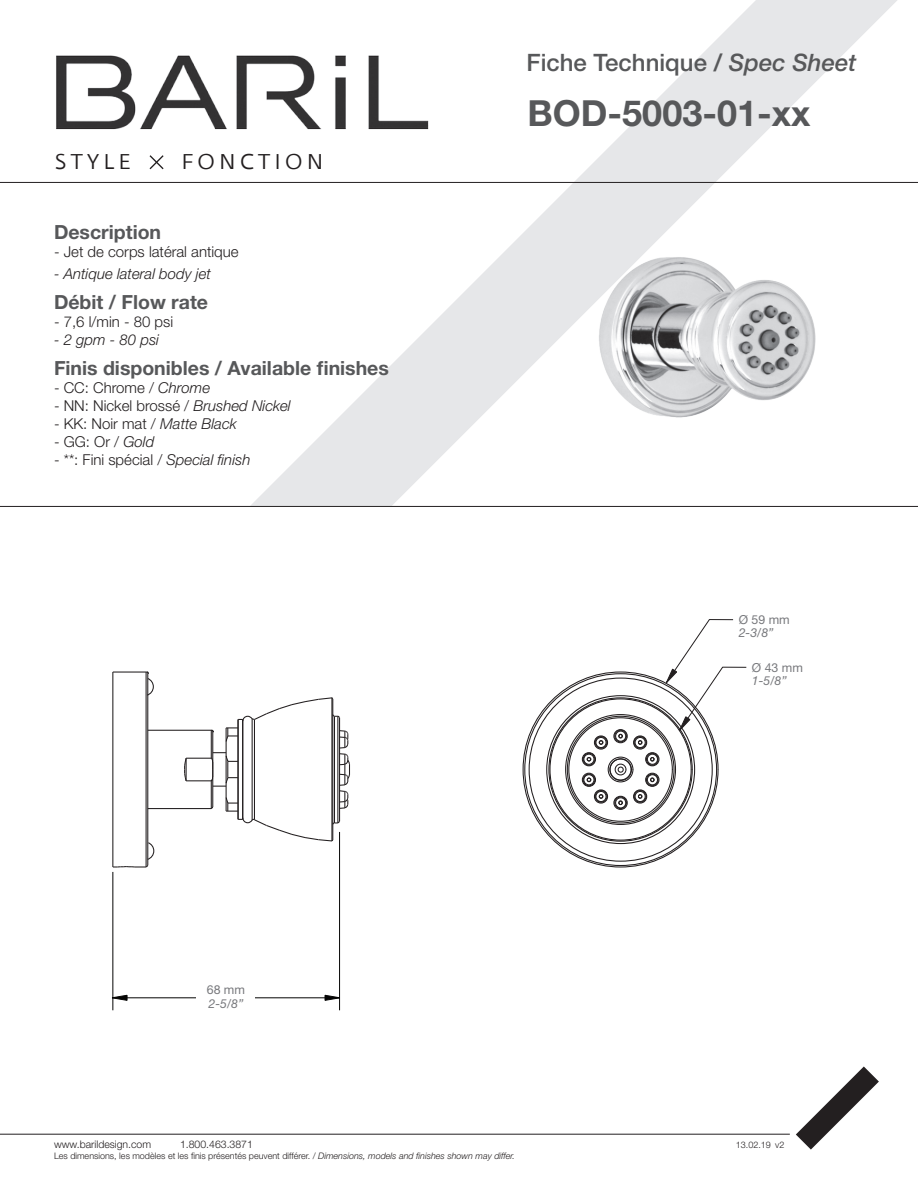
<style>
.page{position:relative;width:918px;height:1188px;background:#fff}
.page>*{position:absolute;margin:0;border:0;box-sizing:border-box;transform-origin:0 0}
.t1{font:700 36px "Helvetica Neue LT Std";color:#57585a}
.t2{font:500 24px "Helvetica Neue LT Std";color:#57585a}
.t3{font:21.3px "Fedra Sans Greek Book TF";letter-spacing:.2em;color:#231f20}
.t4{font:700 19.5px "Helvetica Neue LT Std";color:#57585a}
.t5{font:300 15px "Helvetica Neue LT Std";color:#231f20}
.t6{font:italic 300 15px "Helvetica Neue LT Std";color:#231f20}
.t7{font:italic 12.3px/13px "Helvetica Neue LT Std";color:#77787c}
.t8{font:300 10.5px "Helvetica Neue LT Std";color:#231f20}
.t9{font:300 9px "Helvetica Neue LT Std";color:#231f20}
.s1{font-style:italic}
.s2{font-style:normal}
</style>
<div class="page">
<svg style="left:250px;top:0;width:648px;height:506px"></svg>
<img style="left:54px;top:54px;width:378px;height:128px">
<svg style="left:148px;top:154px;width:17px;height:17px"></svg>
<hr style="left:0;top:182px;width:918px;height:1px;background:#231f20">
<hr style="left:0;top:506px;width:918px;height:1px;background:#231f20">
<hr style="left:0;top:1134px;width:790px;height:1px;background:#231f20">
<svg style="left:796px;top:1066px;width:83px;height:84px"></svg>
<svg style="left:324px;top:995px;width:17px;height:6px"></svg>
<svg style="left:112px;top:995px;width:16px;height:6px"></svg>
<hr style="left:112px;top:997px;width:228px;height:1px;background:#050504">
<hr style="left:113px;top:872px;width:1px;height:138px;background:#050504">
<hr style="left:339px;top:832px;width:1px;height:178px;background:#050504">
<hr style="left:112px;top:672px;width:1px;height:195px;background:#231f20">
<hr style="left:146px;top:672px;width:1px;height:195px;background:#231f20">
<hr style="left:147px;top:674px;width:1px;height:191px;background:#231f20">
<hr style="left:148px;top:808px;width:63px;height:1px;background:#231f20">
<hr style="left:148px;top:730px;width:63px;height:1px;background:#231f20">
<hr style="left:113px;top:672px;width:33px;height:1px;background:#231f20">
<div style="left:594px;top:789px;width:14px;height:15px;border:1px solid #231f20;border-radius:50%"></div>
<div style="left:582px;top:773px;width:14px;height:14px;border:1px solid #231f20;border-radius:50%"></div>
<div style="left:583px;top:774px;width:12px;height:12px;border:1px solid #231f20;border-radius:50%"></div>
<div style="left:595px;top:790px;width:12px;height:13px;border:1px solid #231f20;border-radius:50%"></div>
<div style="left:583px;top:774px;width:12px;height:11px;border:1px solid #231f20;border-radius:50%"></div>
<div style="left:595px;top:791px;width:12px;height:11px;border:1px solid #231f20;border-radius:50%"></div>
<svg style="left:587px;top:778px;width:4px;height:4px"></svg>
<svg style="left:599px;top:794px;width:4px;height:5px"></svg>
<div style="left:582px;top:752px;width:14px;height:14px;border:1px solid #231f20;border-radius:50%"></div>
<div style="left:594px;top:735px;width:14px;height:15px;border:1px solid #231f20;border-radius:50%"></div>
<div style="left:595px;top:736px;width:12px;height:13px;border:1px solid #231f20;border-radius:50%"></div>
<div style="left:583px;top:753px;width:12px;height:13px;border:1px solid #231f20;border-radius:50%"></div>
<div style="left:595px;top:737px;width:12px;height:11px;border:1px solid #231f20;border-radius:50%"></div>
<div style="left:583px;top:754px;width:12px;height:11px;border:1px solid #231f20;border-radius:50%"></div>
<svg style="left:599px;top:740px;width:4px;height:5px"></svg>
<svg style="left:587px;top:757px;width:4px;height:4px"></svg>
<div style="left:613px;top:796px;width:15px;height:14px;border:1px solid #231f20;border-radius:50%"></div>
<div style="left:645px;top:773px;width:15px;height:14px;border:1px solid #231f20;border-radius:50%"></div>
<div style="left:633px;top:789px;width:14px;height:15px;border:1px solid #231f20;border-radius:50%"></div>
<div style="left:634px;top:790px;width:13px;height:13px;border:1px solid #231f20;border-radius:50%"></div>
<div style="left:646px;top:774px;width:13px;height:12px;border:1px solid #231f20;border-radius:50%"></div>
<div style="left:614px;top:796px;width:13px;height:13px;border:1px solid #231f20;border-radius:50%"></div>
<div style="left:647px;top:774px;width:11px;height:11px;border:1px solid #231f20;border-radius:50%"></div>
<div style="left:635px;top:791px;width:11px;height:11px;border:1px solid #231f20;border-radius:50%"></div>
<div style="left:615px;top:797px;width:11px;height:11px;border:1px solid #231f20;border-radius:50%"></div>
<svg style="left:638px;top:794px;width:4px;height:5px"></svg>
<svg style="left:650px;top:778px;width:5px;height:4px"></svg>
<svg style="left:618px;top:800px;width:5px;height:5px"></svg>
<div style="left:608px;top:757px;width:25px;height:25px;border:1px solid #231f20;border-radius:50%"></div>
<div style="left:609px;top:758px;width:23px;height:23px;border:1px solid #231f20;border-radius:50%"></div>
<div style="left:610px;top:759px;width:22px;height:22px;border:1px solid #231f20;border-radius:50%"></div>
<div style="left:615px;top:764px;width:12px;height:11px;border:1px solid #231f20;border-radius:50%"></div>
<svg style="left:618px;top:767px;width:6px;height:6px"></svg>
<div style="left:613px;top:729px;width:15px;height:14px;border:1px solid #231f20;border-radius:50%"></div>
<div style="left:614px;top:730px;width:13px;height:12px;border:1px solid #231f20;border-radius:50%"></div>
<div style="left:615px;top:731px;width:11px;height:11px;border:1px solid #231f20;border-radius:50%"></div>
<svg style="left:618px;top:734px;width:5px;height:4px"></svg>
<div style="left:645px;top:752px;width:15px;height:14px;border:1px solid #231f20;border-radius:50%"></div>
<div style="left:646px;top:753px;width:13px;height:13px;border:1px solid #231f20;border-radius:50%"></div>
<div style="left:647px;top:754px;width:11px;height:11px;border:1px solid #231f20;border-radius:50%"></div>
<svg style="left:650px;top:757px;width:5px;height:4px"></svg>
<div style="left:633px;top:735px;width:14px;height:15px;border:1px solid #231f20;border-radius:50%"></div>
<div style="left:634px;top:736px;width:13px;height:13px;border:1px solid #231f20;border-radius:50%"></div>
<div style="left:635px;top:737px;width:11px;height:11px;border:1px solid #231f20;border-radius:50%"></div>
<svg style="left:638px;top:740px;width:4px;height:5px"></svg>
<svg style="left:183px;top:697px;width:167px;height:145px"></svg>
<svg style="left:665px;top:619px;width:82px;height:112px"></svg>
<div style="left:197px;top:971px;width:58px;height:49px;background:#fff"></div>
<svg style="left:146px;top:672px;width:8px;height:24px"></svg>
<svg style="left:113px;top:841px;width:42px;height:27px"></svg>
<img style="left:540px;top:182px;width:324px;height:324px">
<h2 class="t2" style="left:526px;top:48px;width:331px">Fiche Technique / <span class="s1">Spec Sheet</span></h2>
<h3 class="t3" style="left:55px;top:151px;width:77px">STYLE</h3>
<h3 class="t3" style="left:181px;top:151px;width:144px">FONCTION</h3>
<p class="t4" style="left:54px;top:220px;width:109px">Description</p>
<p class="t5" style="left:54px;top:242px;width:186px">- Jet de corps latéral antique</p>
<p class="t6" style="left:54px;top:265px;width:158px">- Antique lateral body jet</p>
<p class="t4" style="left:54px;top:290px;width:156px">Débit / Flow rate</p>
<p class="t5" style="left:54px;top:313px;width:121px">- 7,6 l/min - 80 psi</p>
<p class="t6" style="left:54px;top:331px;width:107px">- 2 gpm - 80 psi</p>
<p class="t4" style="left:54px;top:356px;width:336px">Finis disponibles / Available finishes</p>
<p class="t5" style="left:54px;top:379px;width:158px">- CC: Chrome / <span class="s1">Chrome</span></p>
<p class="t5" style="left:54px;top:397px;width:238px">- NN: Nickel brossé / <span class="s1">Brushed Nickel</span></p>
<p class="t5" style="left:54px;top:415px;width:184px">- KK: Noir mat / <span class="s1">Matte Black</span></p>
<p class="t5" style="left:54px;top:433px;width:102px">- GG: Or / <span class="s1">Gold</span></p>
<p class="t5" style="left:54px;top:451px;width:198px">- **: Fini spécial / <span class="s1">Special finish</span></p>
<p class="t7" style="left:207px;top:982px;width:40px;line-height:14.9px"><span class="s2">68 mm<br></span>2-5/8”</p>
<p class="t1" style="left:528px;top:91px;width:284px">BOD-5003-01-xx</p>
<p class="t7" style="left:739px;top:613px;width:53px"><span class="s2">Ø 59 mm<br></span>2-3/8”</p>
<p class="t7" style="left:752px;top:661px;width:53px"><span class="s2">Ø 43 mm<br></span>1-5/8”</p>
<p class="t8" style="left:54px;top:1138px;width:99px">www.barildesign.com</p>
<p class="t8" style="left:180px;top:1138px;width:74px">1.800.463.3871</p>
<p class="t9" style="left:736px;top:1139px;width:37px">13.02.19</p>
<p class="t9" style="left:54px;top:1150px;width:463px">Les dimensions, les modèles et les finis présentés peuvent différer. / <span class="s1">Dimensions, models and finishes shown may differ.</span></p>
<p class="t9" style="left:775px;top:1140px;width:11px">v2</p>
</div>
